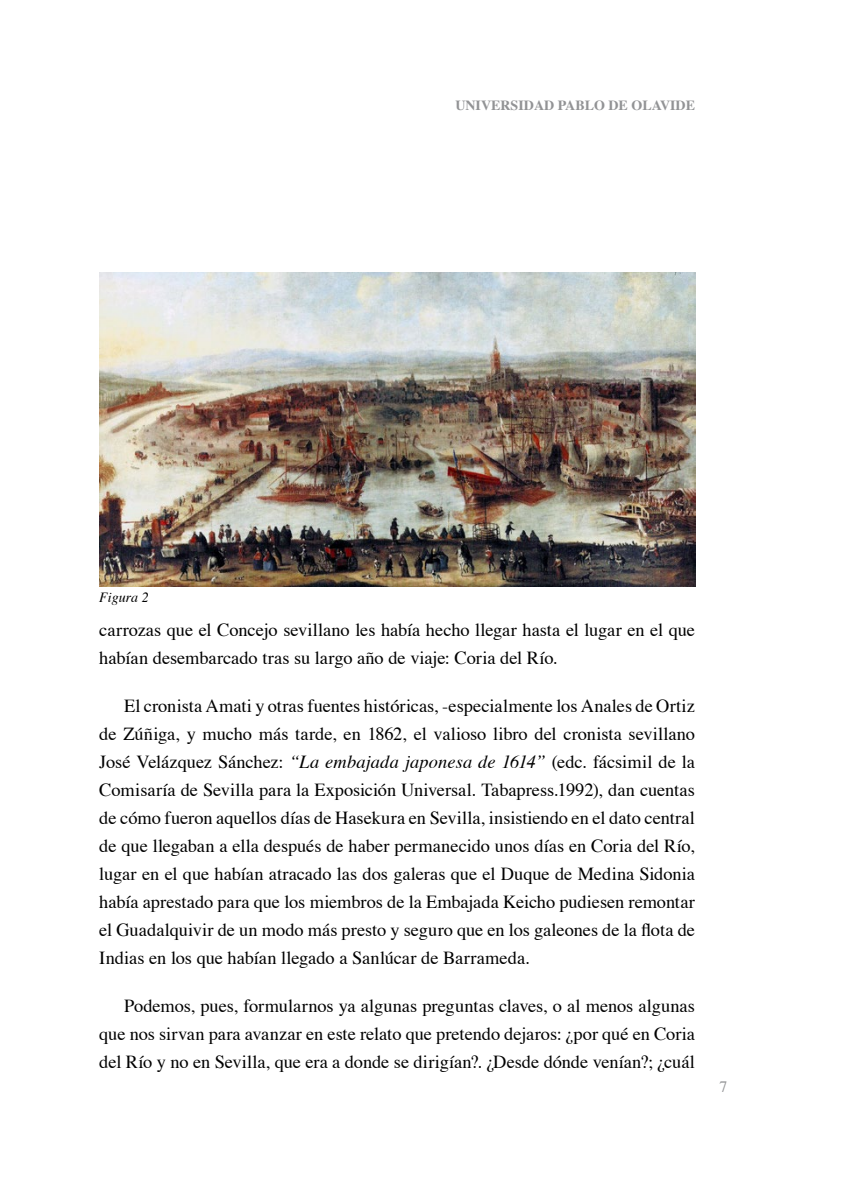
<style>
.page{position:relative;width:844px;height:1191px;background:#fff}
.page>*{position:absolute;margin:0;border:0;box-sizing:border-box;transform-origin:0 0}
.t1{font:18.38px/28px "Times";letter-spacing:-.005em;color:#000;text-align:justify}
.t2{font:15.75px "Times";color:#929395}
.t3{font:700 14px "Times";color:#929395}
.t4{font:italic 14px "Times";color:#000}
.s1{font-style:italic}
</style>
<div class="page">
<img style="left:99px;top:273px;width:595px;height:313px">
<p class="t3" style="left:455px;top:92px;width:241px">UNIVERSIDAD PABLO DE OLAVIDE</p>
<p class="t4" style="left:99px;top:585px;width:51px">Figura 2</p>
<p class="t1" style="left:99px;top:614px;width:597px">carrozas que el Concejo sevillano les había hecho llegar hasta el lugar en el que habían desembarcado tras su largo año de viaje: Coria del Río.</p>
<p class="t1" style="left:99px;top:690px;width:597px;text-indent:25px">El cronista Amati y otras fuentes históricas, -especialmente los Anales de Ortiz de Zúñiga, y mucho más tarde, en 1862, el valioso libro del cronista sevillano José Velázquez Sánchez: <span class="s1">“La embajada japonesa de 1614”</span> (edc. fácsimil de la Comisaría de Sevilla para la Exposición Universal. Tabapress.1992), dan cuentas de cómo fueron aquellos días de Hasekura en Sevilla, insistiendo en el dato central de que llegaban a ella después de haber permanecido unos días en Coria del Río, lugar en el que habían atracado las dos galeras que el Duque de Medina Sidonia había aprestado para que los miembros de la Embajada Keicho pudiesen remontar el Guadalquivir de un modo más presto y seguro que en los galeones de la flota de Indias en los que habían llegado a Sanlúcar de Barrameda.</p>
<p class="t1" style="left:99px;top:990px;width:597px;text-indent:25px">Podemos, pues, formularnos ya algunas preguntas claves, o al menos algunas que nos sirvan para avanzar en este relato que pretendo dejaros: ¿por qué en Coria del Río y no en Sevilla, que era a donde se dirigían?. ¿Desde dónde venían?; ¿cuál</p>
<p class="t2" style="left:719px;top:1072px;width:9px">7</p>
</div>
